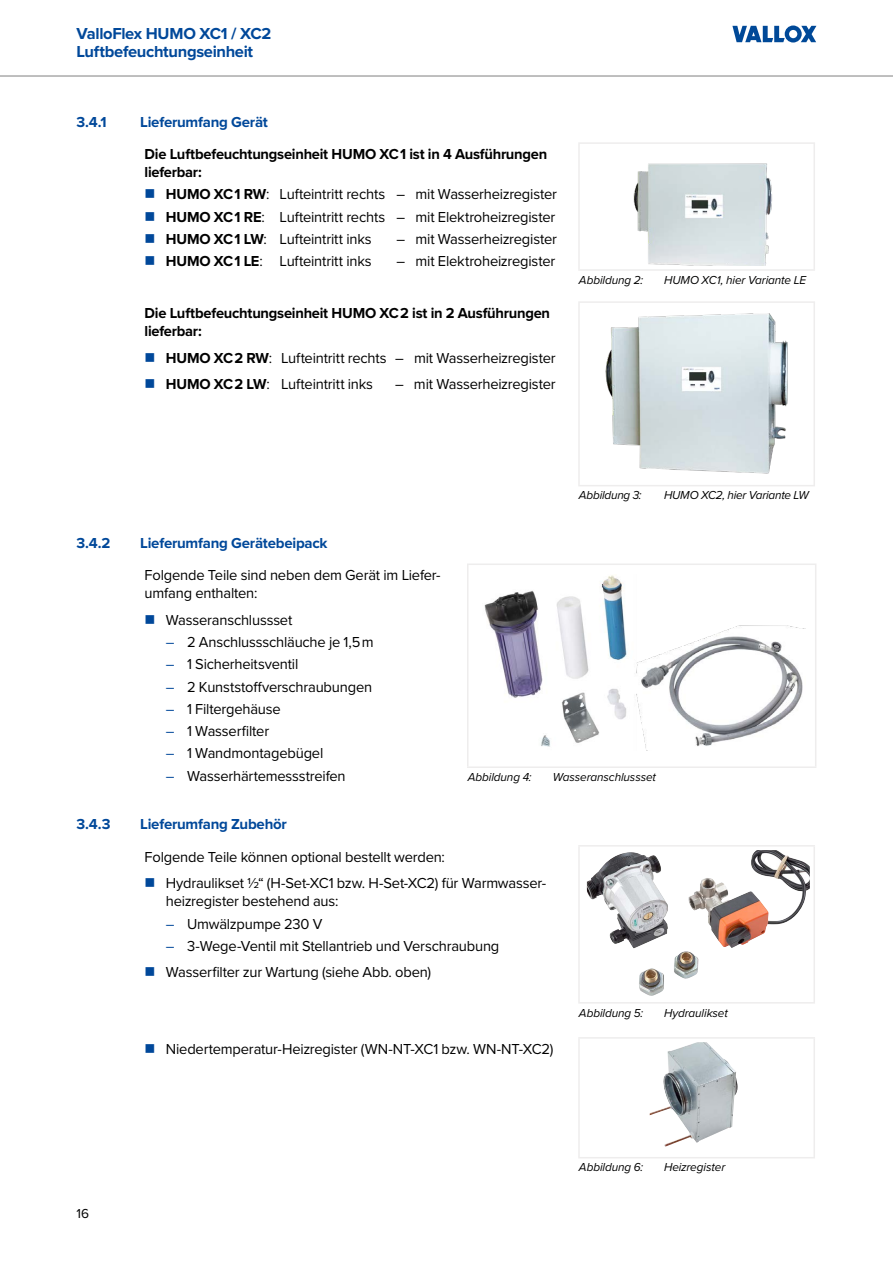
<style>
.page{position:relative;width:893px;height:1263px;background:#fff}
.page>*{position:absolute;margin:0;border:0;box-sizing:border-box;transform-origin:0 0}
.t1{font:700 16.5px/18px "Proxima Nova";letter-spacing:-.02em;color:#00489a}
.t2{font:15px/26.5px "Proxima Nova";letter-spacing:-.015em;color:#000}
.t3{font:700 15px/18px "Proxima Nova";letter-spacing:-.015em;color:#000}
.t4{font:700 15px "Proxima Nova";letter-spacing:-.015em;color:#00489a}
.t5{font:13.5px "Proxima Nova";color:#000}
.t6{font:italic 12px "Proxima Nova";letter-spacing:-.01em;color:#000}
.s1{font-weight:700}
.s2{color:#00489a}
</style>
<div class="page">
<svg style="left:732px;top:26px;width:84px;height:17px"></svg>
<hr style="left:0;top:75px;width:893px;height:2px;background:#878787">
<hr style="left:578px;top:142px;width:237px;height:2px;background:#eeeded">
<hr style="left:578px;top:144px;width:2px;height:125px;background:#eeeded">
<hr style="left:813px;top:144px;width:2px;height:125px;background:#eeeded">
<hr style="left:578px;top:269px;width:237px;height:2px;background:#eeeded">
<img style="left:633px;top:163px;width:139px;height:103px">
<hr style="left:578px;top:301px;width:237px;height:2px;background:#eeeded">
<hr style="left:578px;top:303px;width:2px;height:182px;background:#eeeded">
<hr style="left:813px;top:303px;width:2px;height:182px;background:#eeeded">
<hr style="left:578px;top:485px;width:237px;height:1px;background:#eeeded">
<img style="left:605px;top:313px;width:183px;height:161px">
<hr style="left:467px;top:563px;width:349px;height:2px;background:#eeeded">
<hr style="left:467px;top:565px;width:1px;height:201px;background:#eeeded">
<hr style="left:815px;top:565px;width:1px;height:201px;background:#eeeded">
<hr style="left:467px;top:766px;width:349px;height:2px;background:#eeeded">
<img style="left:484px;top:575px;width:321px;height:173px">
<hr style="left:578px;top:845px;width:237px;height:1px;background:#eeeded">
<hr style="left:578px;top:846px;width:2px;height:156px;background:#eeeded">
<hr style="left:813px;top:846px;width:2px;height:156px;background:#eeeded">
<hr style="left:578px;top:1002px;width:237px;height:1px;background:#eeeded">
<img style="left:587px;top:850px;width:223px;height:98px">
<hr style="left:578px;top:1037px;width:237px;height:2px;background:#eeeded">
<hr style="left:578px;top:1039px;width:2px;height:118px;background:#eeeded">
<hr style="left:813px;top:1039px;width:2px;height:118px;background:#eeeded">
<hr style="left:578px;top:1157px;width:237px;height:1px;background:#eeeded">
<img style="left:650px;top:1042px;width:88px;height:105px">
<p class="t1" style="left:77px;top:24px;width:196px">ValloFlex HUMO XC1 / XC2<br>Luftbefeuchtungseinheit</p>
<p class="t4" style="left:77px;top:110px;width:32px">3.4.1</p>
<p class="t4" style="left:140px;top:110px;width:129px">Lieferumfang Gerät</p>
<p class="t3" style="left:145px;top:145px;width:404px">Die Luftbefeuchtungseinheit HUMO XC 1 ist in 4 Ausführungen lieferbar:</p>
<p class="t2" style="left:166px;top:183px;width:393px;line-height:22.2px;text-align:justify"><span class="s1">HUMO XC 1 RW</span>: Lufteintritt rechts – mit Wasserheizregister <span class="s1">HUMO XC 1 RE</span>: Lufteintritt rechts – mit Elektroheizregister <span class="s1">HUMO XC 1 LW</span>: Lufteintritt inks</p>
<p class="t2" style="left:397px;top:225px;width:162px">– mit Wasserheizregister</p>
<p class="t2" style="left:166px;top:247px;width:207px"><span class="s1">HUMO XC 1 LE</span>: Lufteintritt inks</p>
<p class="t2" style="left:397px;top:247px;width:160px">– mit Elektroheizregister</p>
<p class="t3" style="left:145px;top:304px;width:407px">Die Luftbefeuchtungseinheit HUMO XC 2 ist in 2 Ausführungen lieferbar:</p>
<p class="t2" style="left:166px;top:344px;width:391px"><span class="s1">HUMO XC 2 RW</span>: Lufteintritt rechts – mit Wasserheizregister<br><span class="s1">HUMO XC 2 LW</span>: Lufteintritt inks</p>
<p class="t2" style="left:395px;top:370px;width:162px">– mit Wasserheizregister</p>
<p class="t6" style="left:579px;top:271px;width:66px">Abbildung 2:</p>
<p class="t6" style="left:664px;top:271px;width:144px">HUMO XC1, hier Variante LE</p>
<p class="t6" style="left:579px;top:486px;width:64px">Abbildung 3:</p>
<p class="t6" style="left:664px;top:486px;width:146px">HUMO XC2, hier Variante LW</p>
<p class="t4" style="left:77px;top:532px;width:36px">3.4.2</p>
<p class="t4" style="left:140px;top:532px;width:189px">Lieferumfang Gerätebeipack</p>
<p class="t2" style="left:145px;top:566px;width:297px;line-height:18px">Folgende Teile sind neben dem Gerät im Liefer&shy;umfang enthalten:</p>
<p class="t2" style="left:166px;top:606px;width:128px">Wasseranschlussset</p>
<p class="t2" style="left:166px;top:628px;width:209px"><span class="s2">–</span> 2 Anschlussschläuche je 1,5 m</p>
<p class="t2" style="left:166px;top:650px;width:134px"><span class="s2">–</span> 1 Sicherheitsventil</p>
<p class="t2" style="left:166px;top:673px;width:208px"><span class="s2">–</span> 2 Kunststoffverschraubungen</p>
<p class="t2" style="left:166px;top:695px;width:116px"><span class="s2">–</span> 1 Filtergehäuse</p>
<p class="t2" style="left:166px;top:717px;width:105px"><span class="s2">–</span> 1 Wasserfilter</p>
<p class="t2" style="left:166px;top:739px;width:159px"><span class="s2">–</span> 1 Wandmontagebügel</p>
<p class="t2" style="left:166px;top:762px;width:181px"><span class="s2">–</span> Wasserhärtemessstreifen</p>
<p class="t6" style="left:468px;top:768px;width:65px">Abbildung 4:</p>
<p class="t6" style="left:553px;top:768px;width:105px">Wasseranschlussset</p>
<p class="t4" style="left:77px;top:813px;width:35px">3.4.3</p>
<p class="t4" style="left:140px;top:813px;width:148px">Lieferumfang Zubehör</p>
<p class="t2" style="left:166px;top:843px;width:381px;text-indent:-21px">Folgende Teile können optional bestellt werden:<br>Hydraulikset ½“ (H-Set-XC1 bzw. H-Set-XC2) für Warmwasser-</p>
<p class="t2" style="left:166px;top:887px;width:174px">heizregister bestehend aus:</p>
<p class="t2" style="left:166px;top:910px;width:158px"><span class="s2">–</span> Umwälzpumpe 230 V</p>
<p class="t2" style="left:166px;top:932px;width:335px"><span class="s2">–</span> 3-Wege-Ventil mit Stellantrieb und Verschraubung<br>Wasserfilter zur Wartung (siehe Abb. oben)</p>
<p class="t6" style="left:579px;top:1003px;width:66px">Abbildung 5:</p>
<p class="t6" style="left:664px;top:1003px;width:65px">Hydraulikset</p>
<p class="t2" style="left:166px;top:1035px;width:389px">Niedertemperatur-Heizregister (WN-NT-XC1 bzw. WN-NT-XC2)</p>
<p class="t5" style="left:77px;top:1203px;width:14px">16</p>
<p class="t6" style="left:579px;top:1158px;width:66px">Abbildung 6:</p>
<p class="t6" style="left:664px;top:1158px;width:63px">Heizregister</p>
</div>
